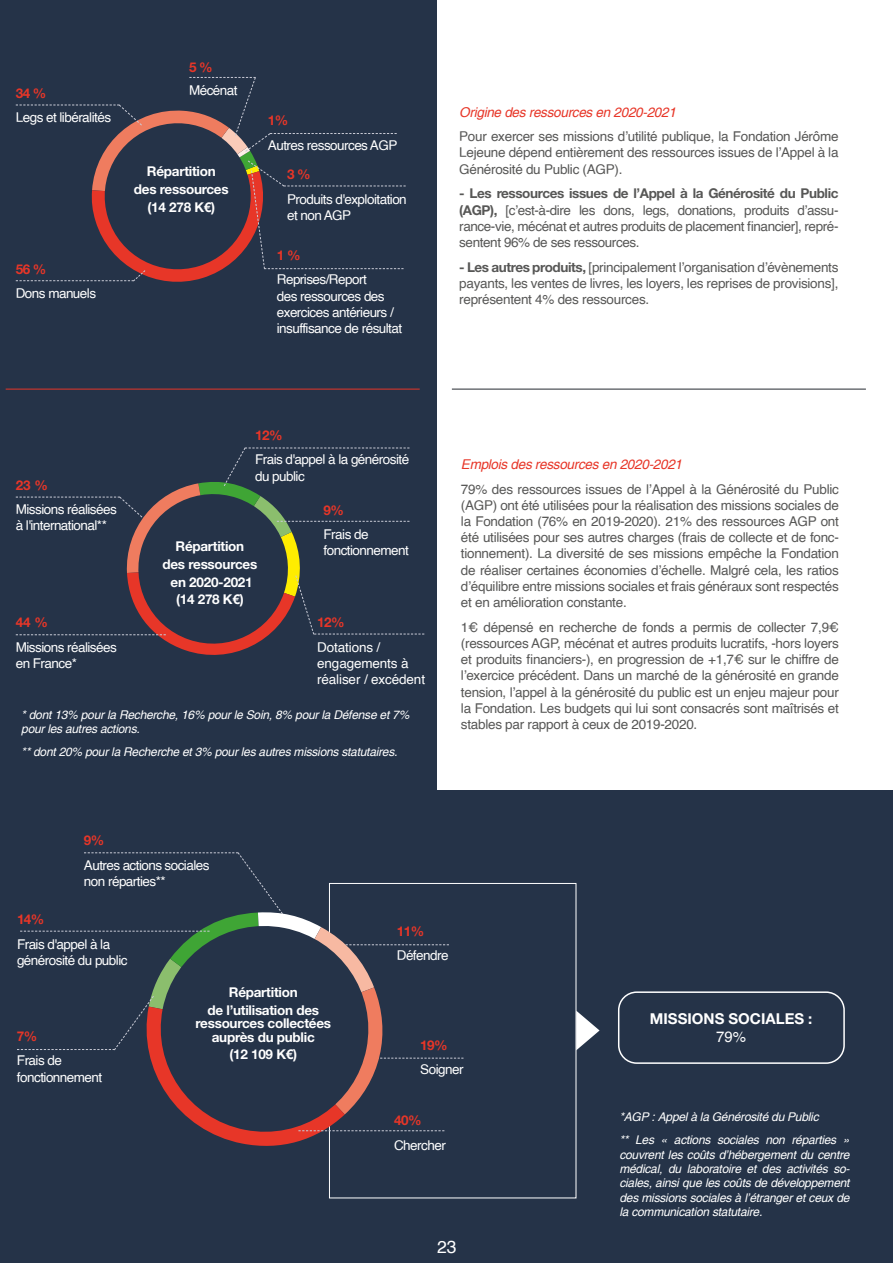
<style>
.page{position:relative;width:893px;height:1263px;background:#fff}
.page>*{position:absolute;margin:0;border:0;box-sizing:border-box;transform-origin:0 0}
.t1{font:17.55px "Helvetica";color:#fff}
.t2{font:700 15px "Helvetica Neue LT Std";color:#fff}
.t3{font:15px "Helvetica";color:#fff}
.t4{font:13.5px/16.2px "Helvetica";letter-spacing:-.02em;color:#575756;text-align:justify}
.t5{font:13.5px/16.2px "Helvetica";letter-spacing:-.04em;color:#fff}
.t6{font:700 13.5px/17.7px "Helvetica Neue LT Std";letter-spacing:-.02em;color:#fff;text-align:center}
.t7{font:italic 13.5px "Helvetica";letter-spacing:-.02em;color:#e73628}
.t8{font:700 13.5px "Helvetica Neue LT Std";letter-spacing:-.03em;color:#575756}
.t9{font:700 13.5px "Helvetica Neue LT Std";letter-spacing:-.04em;color:#e73628}
.t10{font:13.5px/16.2px "Helvetica";letter-spacing:-.01em;color:#fff}
.t11{font:italic 12px/14.4px "Helvetica";letter-spacing:-.02em;color:#fff}
.s1{font-family:"Helvetica Neue LT Std";font-weight:700}
</style>
<div class="page">
<div style="left:0;top:0;width:436px;height:1263px;background:#253348"></div>
<div style="left:0;top:791px;width:893px;height:472px;background:#253348"></div>
<svg style="left:16px;top:77px;width:390px;height:205px"></svg>
<hr style="left:6px;top:389px;width:414px;height:1px;background:#e73628">
<hr style="left:452px;top:389px;width:414px;height:1px;background:#252a31">
<svg style="left:16px;top:447px;width:408px;height:208px"></svg>
<div style="left:618px;top:991px;width:227px;height:73px;border:2px solid #fff;border-radius:18px"></div>
<svg style="left:576px;top:1010px;width:24px;height:40px"></svg>
<svg style="left:17px;top:852px;width:446px;height:299px"></svg>
<p class="t9" style="left:16px;top:84px;width:32px">34 %</p>
<p class="t5" style="left:16px;top:110px;width:97px">Legs et libéralités</p>
<p class="t9" style="left:16px;top:260px;width:32px">56 %</p>
<p class="t5" style="left:16px;top:286px;width:82px">Dons manuels</p>
<p class="t9" style="left:189px;top:58px;width:25px">5 %</p>
<p class="t5" style="left:189px;top:83px;width:50px">Mécénat</p>
<p class="t6" style="left:134px;top:162px;width:96px">Répartition des ressources (14 278 K€)</p>
<p class="t9" style="left:268px;top:112px;width:22px">1%</p>
<p class="t5" style="left:268px;top:137px;width:131px">Autres ressources AGP</p>
<p class="t9" style="left:287px;top:166px;width:25px">3 %</p>
<p class="t5" style="left:287px;top:191px;width:121px">Produits d'exploitation et non AGP</p>
<p class="t9" style="left:277px;top:247px;width:25px">1 %</p>
<p class="t5" style="left:277px;top:272px;width:127px">Reprises/Report<br>des ressources des exercices antérieurs / insuffisance de résultat</p>
<p class="t7" style="left:459px;top:104px;width:218px">Origine des ressources en 2020-2021</p>
<p class="t4" style="left:459px;top:129px;width:381px">Pour exercer ses missions d’utilité publique, la Fondation Jérôme Lejeune dépend entièrement des ressources issues de l’Appel à la Générosité du Public (AGP).</p>
<p class="t8" style="left:459px;top:185px;width:381px">- Les ressources issues de l’Appel à la Générosité du Public</p>
<p class="t4" style="left:459px;top:202px;width:381px"><span class="s1">(AGP),</span> [c’est-à-dire les dons, legs, donations, produits d’assu&shy;rance-vie, mécénat et autres produits de placement financier], repré&shy;sentent 96% de ses ressources.</p>
<p class="t4" style="left:459px;top:259px;width:381px"><span class="s1">- Les autres produits,</span> [principalement l’organisation d’évènements payants, les ventes de livres, les loyers, les reprises de provisions], représentent 4% des ressources.</p>
<p class="t9" style="left:16px;top:476px;width:34px">23 %</p>
<p class="t5" style="left:16px;top:502px;width:103px">Missions réalisées à l'international**</p>
<p class="t9" style="left:16px;top:614px;width:34px">44 %</p>
<p class="t5" style="left:16px;top:639px;width:103px">Missions réalisées en France*</p>
<p class="t9" style="left:255px;top:426px;width:29px">12%</p>
<p class="t5" style="left:255px;top:452px;width:156px">Frais d'appel à la générosité du public</p>
<p class="t9" style="left:324px;top:501px;width:22px">9%</p>
<p class="t5" style="left:324px;top:527px;width:87px">Frais de fonctionnement</p>
<p class="t6" style="left:163px;top:537px;width:96px">Répartition des ressources en 2020-2021 (14 278 K€)</p>
<p class="t9" style="left:317px;top:614px;width:29px">12%</p>
<p class="t10" style="left:317px;top:639px;width:109px">Dotations / engagements à réaliser / excédent</p>
<p class="t11" style="left:21px;top:707px;width:390px">* dont 13% pour la Recherche, 16% pour le Soin, 8% pour la Défense et 7% pour les autres actions.</p>
<p class="t11" style="left:21px;top:745px;width:378px">** dont 20% pour la Recherche et 3% pour les autres missions statutaires.</p>
<p class="t7" style="left:461px;top:456px;width:223px">Emplois des ressources en 2020-2021</p>
<p class="t4" style="left:461px;top:481px;width:379px">79% des ressources issues de l’Appel à la Générosité du Public (AGP) ont été utilisées pour la réalisation des missions sociales de la Fondation (76% en 2019-2020). 21% des ressources AGP ont été utilisées pour ses autres charges (frais de collecte et de fonc&shy;tionnement). La diversité de ses missions empêche la Fondation de réaliser certaines économies d’échelle. Malgré cela, les ratios d’équilibre entre missions sociales et frais généraux sont respectés et en amélioration constante.</p>
<p class="t4" style="left:461px;top:619px;width:379px">1€ dépensé en recherche de fonds a permis de collecter 7,9€ (ressources AGP, mécénat et autres produits lucratifs, -hors loyers et produits financiers-), en progression de +1,7€ sur le chiffre de l’exercice précédent. Dans un marché de la générosité en grande tension, l’appel à la générosité du public est un enjeu majeur pour la Fondation. Les budgets qui lui sont consacrés sont maîtrisés et stables par rapport à ceux de 2019-2020.</p>
<p class="t9" style="left:84px;top:832px;width:22px">9%</p>
<p class="t5" style="left:84px;top:858px;width:127px">Autres actions sociales non réparties**</p>
<p class="t9" style="left:17px;top:911px;width:29px">14%</p>
<p class="t5" style="left:17px;top:936px;width:112px">Frais d'appel à la générosité du public</p>
<p class="t9" style="left:397px;top:922px;width:29px">11%</p>
<p class="t5" style="left:397px;top:948px;width:53px">Défendre</p>
<p class="t9" style="left:17px;top:1027px;width:22px">7%</p>
<p class="t5" style="left:17px;top:1053px;width:87px">Frais de fonctionnement</p>
<p class="t6" style="left:207px;top:983px;width:113px">Répartition<br>de l’utilisation des</p>
<p class="t6" style="left:195px;top:1016px;width:137px;line-height:13.5px">ressources collectées auprès du public</p>
<p class="t6" style="left:229px;top:1045px;width:69px">(12 109 K€)</p>
<p class="t9" style="left:420px;top:1036px;width:29px">19%</p>
<p class="t5" style="left:420px;top:1062px;width:45px">Soigner</p>
<p class="t9" style="left:394px;top:1112px;width:29px">40%</p>
<p class="t5" style="left:394px;top:1137px;width:53px">Chercher</p>
<p class="t1" style="left:437px;top:1233px;width:21px">23</p>
<p class="t2" style="left:650px;top:1009px;width:164px">MISSIONS SOCIALES :</p>
<p class="t3" style="left:716px;top:1025px;width:32px">79%</p>
<p class="t11" style="left:619px;top:1106px;width:232px;line-height:23px">*AGP : Appel à la Générosité du Public<br>** Les « actions sociales non réparties »</p>
<p class="t11" style="left:619px;top:1148px;width:232px;text-align:justify">couvrent les coûts d’hébergement du centre médical, du laboratoire et des activités so&shy;ciales, ainsi que les coûts de développement des missions sociales à l’étranger et ceux de la communication statutaire.</p>
</div>
